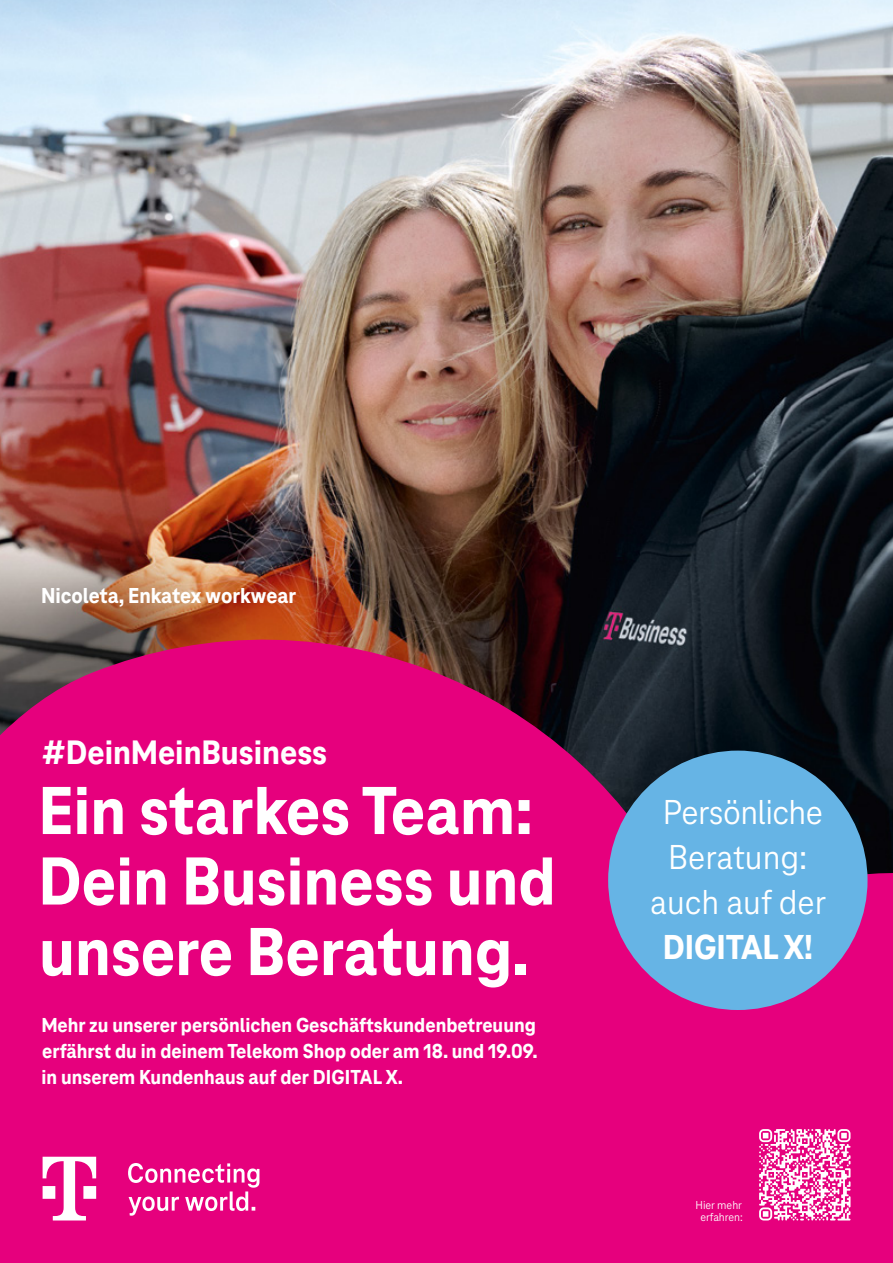
<style>
.page{position:relative;width:893px;height:1263px;background:#fff}
.page>*{position:absolute;margin:0;border:0;box-sizing:border-box;transform-origin:0 0}
.t1{font:800 70.5px/70.5px "Tele Neo";color:#fff}
.t2{font:36px/45px "Tele Neo";letter-spacing:-.005em;color:#fff;text-align:center}
.t3{font:800 36px "Tele Neo";color:#fff}
.t4{font:800 35.25px "Tele Neo";color:#fff}
.t5{font:800 22.5px "Tele Neo";letter-spacing:-.005em;color:#fff}
.t6{font:800 21px/26.2px "Tele Neo";color:#fff;text-align:justify}
.t7{font:12px/12px "Tele Neo";letter-spacing:-.005em;color:#fff;text-align:center}
</style>
<div class="page">
<img style="left:0;top:0;width:893px;height:786px">
<svg style="left:0;top:578px;width:791px;height:685px;background:#ba0d67"></svg>
<div style="left:412px;top:808px;width:481px;height:455px;background:#e6007d"></div>
<div style="left:608px;top:751px;width:259px;height:259px;background:#66b4e5;border-radius:50%"></div>
<svg style="left:43px;top:1157px;width:53px;height:63px"></svg>
<svg style="left:128px;top:1163px;width:131px;height:53px"></svg>
<svg style="left:759px;top:1129px;width:91px;height:91px"></svg>
<p class="t5" style="left:41px;top:583px;width:257px">Nicoleta, Enkatex workwear</p>
<h3 class="t4" style="left:42px;top:732px;width:287px">#DeinMeinBusiness</h3>
<h1 class="t1" style="left:38px;top:776px;width:519px">Ein starkes Team:<br>Dein Business und unsere Beratung.</h1>
<p class="t6" style="left:41px;top:1012px;width:498px">Mehr zu unserer persönlichen Geschäftskundenbetreuung erfährst du in deinem Telekom Shop oder am 18. und 19.09. in unserem Kundenhaus auf der DIGITAL X.</p>
<h2 class="t2" style="left:650px;top:790px;width:177px">Persönliche<br>Beratung: auch auf der</h2>
<h2 class="t3" style="left:663px;top:927px;width:151px">DIGITAL X!</h2>
<p class="t7" style="left:695px;top:1198px;width:49px">Hier mehr erfahren:</p>
</div>
